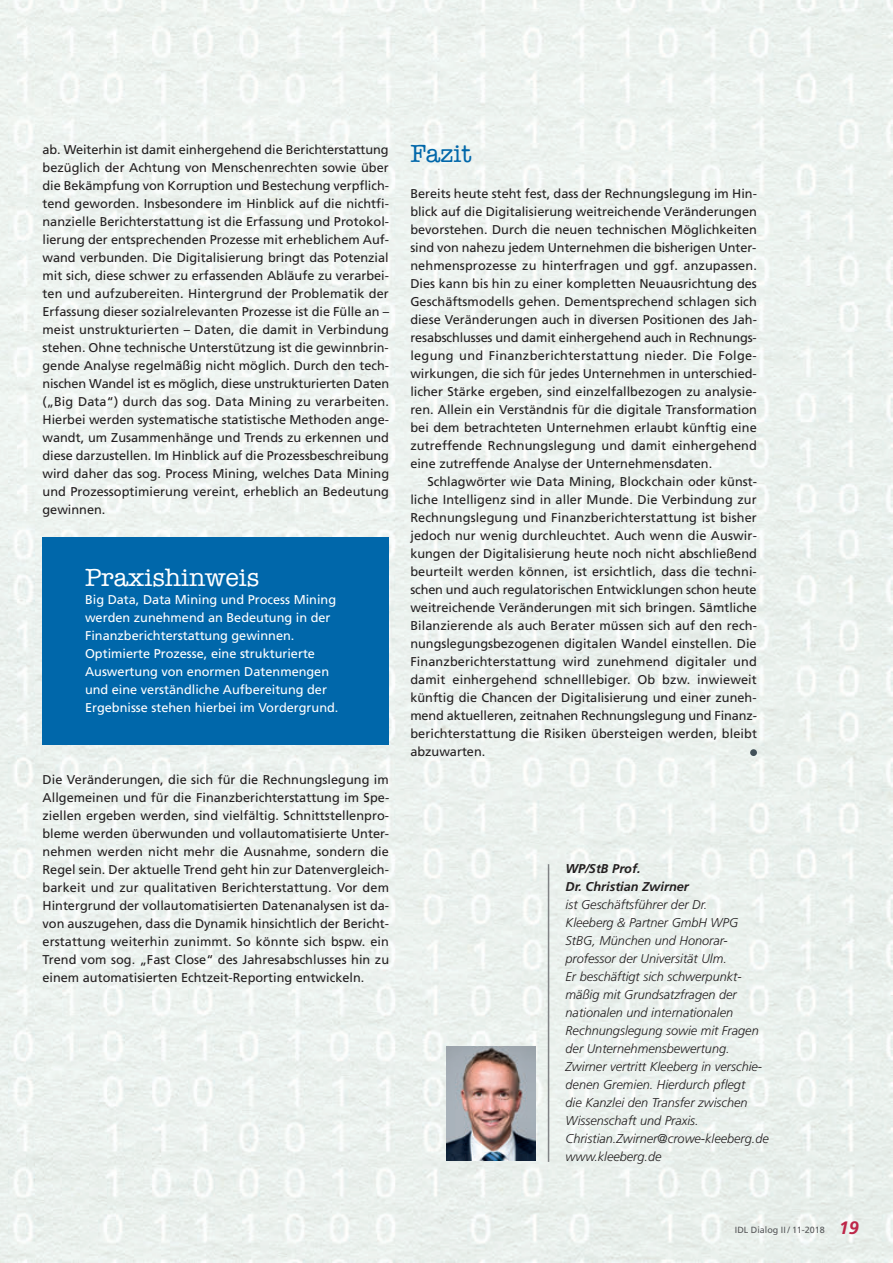
<style>
.page{position:relative;width:893px;height:1263px;background:#fff}
.page>*{position:absolute;margin:0;border:0;box-sizing:border-box;transform-origin:0 0}
.t1{font:25.5px "American Typewriter";color:#fff}
.t2{font:25.5px "American Typewriter";color:#0067aa}
.t3{font:12.75px/18px "Frutiger";color:#231f20;text-align:justify}
.t4{font:italic 300 12.75px/18px "Frutiger";color:#231f20}
.t5{font:12.75px/18px "Frutiger";color:#fff}
.t6{font:italic 700 12.75px/18px "Frutiger";color:#231f20}
.t7{font:9px "Frutiger";color:#57585a}
.s1{font-weight:700;font-style:italic;font-size:18px;color:#bd2648}
</style>
<div class="page">
<img style="left:0;top:0;width:893px;height:1263px">
<hr style="left:548px;top:864px;width:1px;height:298px;background:#808285">
<img style="left:446px;top:1046px;width:90px;height:115px">
<div style="left:43px;top:538px;width:346px;height:207px;background:#0067aa"></div>
<div style="left:750px;top:749px;width:7px;height:7px;background:#425159;border-radius:50%"></div>
<p class="t3" style="left:43px;top:142px;width:348px">ab. Weiterhin ist damit einhergehend die Berichterstattung bezüglich der Achtung von Menschenrechten sowie über die Bekämpfung von Korruption und Bestechung verpflich&shy;tend geworden. Insbesondere im Hinblick auf die nichtfi&shy;nanzielle Berichterstattung ist die Erfassung und Protokol&shy;lierung der entsprechenden Prozesse mit erheblichem Auf&shy;wand verbunden. Die Digitalisierung bringt das Potenzial mit sich, diese schwer zu erfassenden Abläufe zu verarbei&shy;ten und aufzubereiten. Hintergrund der Problematik der Erfassung dieser sozialrelevanten Prozesse ist die Fülle an – meist unstrukturierten – Daten, die damit in Verbindung stehen. Ohne technische Unterstützung ist die gewinnbrin&shy;gende Analyse regelmäßig nicht möglich. Durch den tech&shy;nischen Wandel ist es möglich, diese unstrukturierten Daten („Big Data“) durch das sog. Data Mining zu verarbeiten.<br>Hierbei werden systematische statistische Methoden ange&shy;wandt, um Zusammenhänge und Trends zu erkennen und diese darzustellen. Im Hinblick auf die Prozessbeschreibung wird daher das sog. Process Mining, welches Data Mining und Prozessoptimierung vereint, erheblich an Bedeutung gewinnen.</p>
<h1 class="t1" style="left:85px;top:563px;width:176px">Praxishinweis</h1>
<p class="t5" style="left:85px;top:592px;width:255px">Big Data, Data Mining und Process Mining werden zunehmend an Bedeutung in der Finanzberichterstattung gewinnen.<br>Optimierte Prozesse, eine strukturierte Auswertung von enormen Datenmengen und eine verständliche Aufbereitung der Ergebnisse stehen hierbei im Vordergrund.</p>
<p class="t3" style="left:43px;top:772px;width:348px">Die Veränderungen, die sich für die Rechnungslegung im Allgemeinen und für die Finanzberichterstattung im Spe&shy;ziellen ergeben werden, sind vielfältig. Schnittstellenpro&shy;bleme werden überwunden und vollautomatisierte Unter&shy;nehmen werden nicht mehr die Ausnahme, sondern die Regel sein. Der aktuelle Trend geht hin zur Datenvergleich&shy;barkeit und zur qualitativen Berichterstattung. Vor dem Hintergrund der vollautomatisierten Datenanalysen ist da&shy;von auszugehen, dass die Dynamik hinsichtlich der Bericht&shy;erstattung weiterhin zunimmt. So könnte sich bspw. ein Trend vom sog. „Fast Close“ des Jahresabschlusses hin zu einem automatisierten Echtzeit-Reporting entwickeln.</p>
<h1 class="t2" style="left:410px;top:139px;width:63px">Fazit</h1>
<p class="t3" style="left:410px;top:186px;width:348px">Bereits heute steht fest, dass der Rechnungslegung im Hin&shy;blick auf die Digitalisierung weitreichende Veränderungen bevorstehen. Durch die neuen technischen Möglichkeiten sind von nahezu jedem Unternehmen die bisherigen Unter&shy;nehmensprozesse zu hinterfragen und ggf. anzupassen.<br>Dies kann bis hin zu einer kompletten Neuausrichtung des Geschäftsmodells gehen. Dementsprechend schlagen sich diese Veränderungen auch in diversen Positionen des Jah&shy;resabschlusses und damit einhergehend auch in Rechnungs&shy;legung und Finanzberichterstattung nieder. Die Folge&shy;wirkungen, die sich für jedes Unternehmen in unterschied&shy;licher Stärke ergeben, sind einzelfallbezogen zu analysie&shy;ren. Allein ein Verständnis für die digitale Transformation bei dem betrachteten Unternehmen erlaubt künftig eine zutreffende Rechnungslegung und damit einhergehend eine zutreffende Analyse der Unternehmensdaten.</p>
<p class="t3" style="left:410px;top:474px;width:348px;text-indent:17px">Schlagwörter wie Data Mining, Blockchain oder künst&shy;liche Intelligenz sind in aller Munde. Die Verbindung zur Rechnungslegung und Finanzberichterstattung ist bisher jedoch nur wenig durchleuchtet. Auch wenn die Auswir&shy;kungen der Digitalisierung heute noch nicht abschließend beurteilt werden können, ist ersichtlich, dass die techni&shy;schen und auch regulatorischen Entwicklungen schon heute weitreichende Veränderungen mit sich bringen. Sämtliche Bilanzierende als auch Berater müssen sich auf den rech&shy;nungslegungsbezogenen digitalen Wandel einstellen. Die Finanzberichterstattung wird zunehmend digitaler und damit einhergehend schnelllebiger. Ob bzw. inwieweit künftig die Chancen der Digitalisierung und einer zuneh&shy;mend aktuelleren, zeitnahen Rechnungslegung und Finanz&shy;berichterstattung die Risiken übersteigen werden, bleibt abzuwarten.</p>
<p class="t6" style="left:566px;top:860px;width:125px">WP/StB Prof.<br>Dr. Christian Zwirner</p>
<p class="t4" style="left:566px;top:896px;width:205px">ist Geschäftsführer der Dr.<br>Kleeberg &amp; Partner GmbH WPG<br>StBG, München und Honorar&shy;professor der Universität Ulm.<br>Er beschäftigt sich schwerpunkt&shy;mäßig mit Grundsatzfragen der nationalen und internationalen<br>Rechnungslegung sowie mit Fragen der Unternehmensbewertung.<br>Zwirner vertritt Kleeberg in verschie&shy;denen Gremien. Hierdurch pflegt<br>die Kanzlei den Transfer zwischen<br>Wissenschaft und Praxis.<br>Christian.Zwirner@crowe-kleeberg.de www.kleeberg.de</p>
<p class="t7" style="left:735px;top:1226px;width:126px">IDL Dialog II / 11-2018 <span class="s1">19</span></p>
</div>
